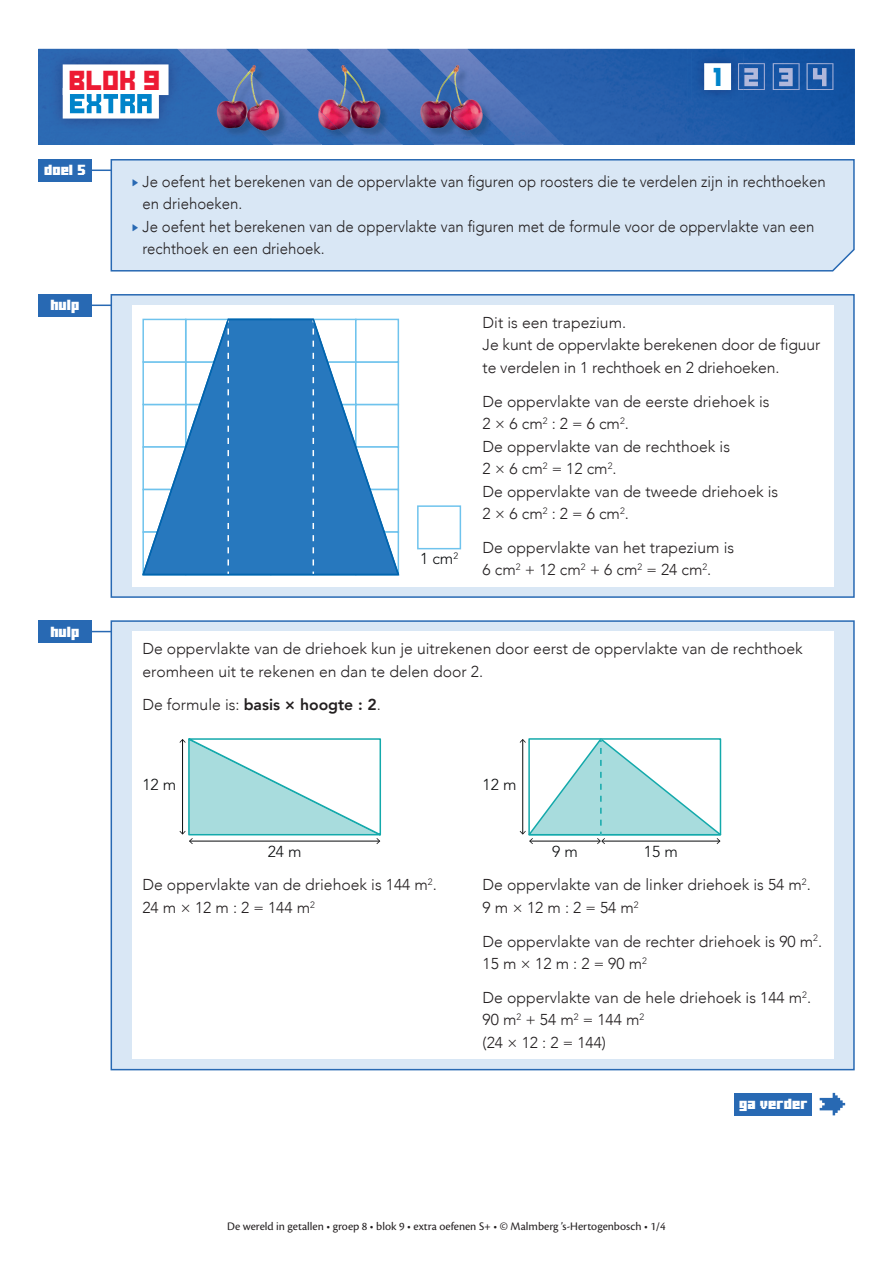
<style>
.page{position:relative;width:893px;height:1263px;background:#fff}
.page>*{position:absolute;margin:0;border:0;box-sizing:border-box;transform-origin:0 0}
.t1{font:19.2px "Ode to Idle Gaming";color:#ed1a33}
.t2{font:18.15px "Ode to Idle Gaming";color:#0084ca}
.t3{font:300 15.75px/22.5px "Avenir";color:#231f20}
.t4{font:300 15.75px/22.5px "Avenir";color:#231f20;scale:.95 1}
.t5{font:800 15.75px "Avenir";color:#231f20}
.t6{font:300 15.75px "Avenir LT Std";color:#090b0d}
.t7{font:12px "Cronos Pro";color:#231f20}
.t8{font:10.5px "Minercraftory";letter-spacing:.01em;color:#fff}
.s1{font-weight:300}
</style>
<div class="page">
<img style="left:38px;top:49px;width:817px;height:96px">
<img style="left:39px;top:49px;width:648px;height:93px">
<img style="left:49px;top:51px;width:113px;height:81px">
<svg style="left:162px;top:48px;width:409px;height:97px;background:#4e68a9"></svg>
<div style="left:63px;top:64px;width:106px;height:31px;background:#fff"></div>
<div style="left:63px;top:88px;width:96px;height:31px;background:#fff"></div>
<svg style="left:70px;top:94px;width:82px;height:19px"></svg>
<hr style="left:81px;top:170px;width:32px;height:1px;background:#2869b3">
<div style="left:110px;top:159px;width:745px;height:113px;background:#d9e7f5"></div>
<div style="left:38px;top:159px;width:53px;height:23px;background:#2869b3"></div>
<svg style="left:820px;top:1093px;width:25px;height:22px"></svg>
<div style="left:734px;top:1093px;width:78px;height:22px;background:#2869b3"></div>
<hr style="left:81px;top:305px;width:32px;height:1px;background:#2869b3">
<hr style="left:81px;top:631px;width:32px;height:1px;background:#2869b3">
<div style="left:111px;top:294px;width:744px;height:304px;background:#d9e7f5;border:2px solid #2869b3"></div>
<div style="left:111px;top:620px;width:744px;height:450px;background:#d9e7f5;border:2px solid #2869b3"></div>
<div style="left:132px;top:305px;width:701px;height:282px;background:#fff"></div>
<div style="left:417px;top:505px;width:44px;height:44px;border:2px solid #6fc3ed"></div>
<svg style="left:142px;top:318px;width:258px;height:257px"></svg>
<div style="left:132px;top:632px;width:701px;height:427px;background:#fff"></div>
<svg style="left:179px;top:738px;width:203px;height:106px"></svg>
<svg style="left:520px;top:738px;width:202px;height:106px"></svg>
<div style="left:38px;top:294px;width:53px;height:23px;background:#2869b3"></div>
<div style="left:38px;top:620px;width:53px;height:23px;background:#2869b3"></div>
<img style="left:773px;top:63px;width:27px;height:27px">
<img style="left:779px;top:68px;width:14px;height:18px">
<img style="left:807px;top:63px;width:26px;height:27px">
<img style="left:813px;top:68px;width:13px;height:18px">
<img style="left:744px;top:63px;width:21px;height:27px">
<img style="left:744px;top:68px;width:14px;height:18px">
<img style="left:691px;top:52px;width:53px;height:49px">
<div style="left:705px;top:64px;width:25px;height:26px;background:#fff"></div>
<div style="left:704px;top:63px;width:27px;height:27px;border:1px solid #fff"></div>
<svg style="left:133px;top:179px;width:5px;height:8px"></svg>
<svg style="left:133px;top:224px;width:5px;height:8px"></svg>
<p class="t1" style="left:70px;top:72px;width:93px">Blok 9</p>
<p class="t2" style="left:714px;top:69px;width:11px">1</p>
<p class="t8" style="left:44px;top:162px;width:43px">doel 5</p>
<p class="t8" style="left:50px;top:297px;width:31px">hulp</p>
<p class="t8" style="left:50px;top:623px;width:31px">hulp</p>
<p class="t4" style="left:142px;top:170px;width:721px">Je oefent het berekenen van de oppervlakte van figuren op roosters die te verdelen zijn in rechthoeken en driehoeken.<br>Je oefent het berekenen van de oppervlakte van figuren met de formule voor de oppervlakte van een rechthoek en een driehoek.</p>
<p class="t6" style="left:420px;top:549px;width:40px">1 cm<sup>2</sup></p>
<p class="t3" style="left:483px;top:311px;width:339px">Dit is een trapezium.<br>Je kunt de oppervlakte berekenen door de figuur te verdelen in 1 rechthoek en 2 driehoeken.</p>
<p class="t3" style="left:483px;top:390px;width:297px">De oppervlakte van de eerste driehoek is<br>2 × 6 cm<sup>2</sup> : 2 = 6 cm<sup>2</sup>.<br>De oppervlakte van de rechthoek is<br>2 × 6 cm<sup>2</sup> = 12 cm<sup>2</sup>.<br>De oppervlakte van de tweede driehoek is<br>2 × 6 cm<sup>2</sup> : 2 = 6 cm<sup>2</sup>.</p>
<p class="t3" style="left:483px;top:536px;width:253px">De oppervlakte van het trapezium is<br>6 cm<sup>2</sup> + 12 cm<sup>2</sup> + 6 cm<sup>2</sup> = 24 cm<sup>2</sup>.</p>
<p class="t3" style="left:142px;top:637px;width:662px">De oppervlakte van de driehoek kun je uitrekenen door eerst de oppervlakte van de rechthoek eromheen uit te rekenen en dan te delen door 2.</p>
<p class="t5" style="left:142px;top:693px;width:240px"><span class="s1">De formule is:</span> basis × hoogte : 2<span class="s1">.</span></p>
<p class="t6" style="left:142px;top:775px;width:35px">12 m</p>
<p class="t6" style="left:268px;top:842px;width:35px">24 m</p>
<p class="t3" style="left:142px;top:874px;width:296px">De oppervlakte van de driehoek is 144 m<sup>2</sup>.<br>24 m × 12 m : 2 = 144 m<sup>2</sup></p>
<p class="t6" style="left:483px;top:775px;width:35px">12 m</p>
<p class="t6" style="left:552px;top:842px;width:27px">9 m</p>
<p class="t6" style="left:644px;top:842px;width:35px">15 m</p>
<p class="t3" style="left:483px;top:874px;width:330px">De oppervlakte van de linker driehoek is 54 m<sup>2</sup>.<br>9 m × 12 m : 2 = 54 m<sup>2</sup></p>
<p class="t3" style="left:483px;top:930px;width:341px">De oppervlakte van de rechter driehoek is 90 m<sup>2</sup>.<br>15 m × 12 m : 2 = 90 m<sup>2</sup></p>
<p class="t3" style="left:483px;top:986px;width:330px">De oppervlakte van de hele driehoek is 144 m<sup>2</sup>.<br>90 m<sup>2</sup> + 54 m<sup>2</sup> = 144 m<sup>2<br></sup>(24 × 12 : 2 = 144)</p>
<p class="t8" style="left:739px;top:1096px;width:70px">ga verder</p>
<p class="t7" style="left:227px;top:1219px;width:440px">De wereld in getallen • groep 8 • blok 9 • extra oefenen S+ • © Malmberg ’s-Hertogenbosch • 1/4</p>
</div>
